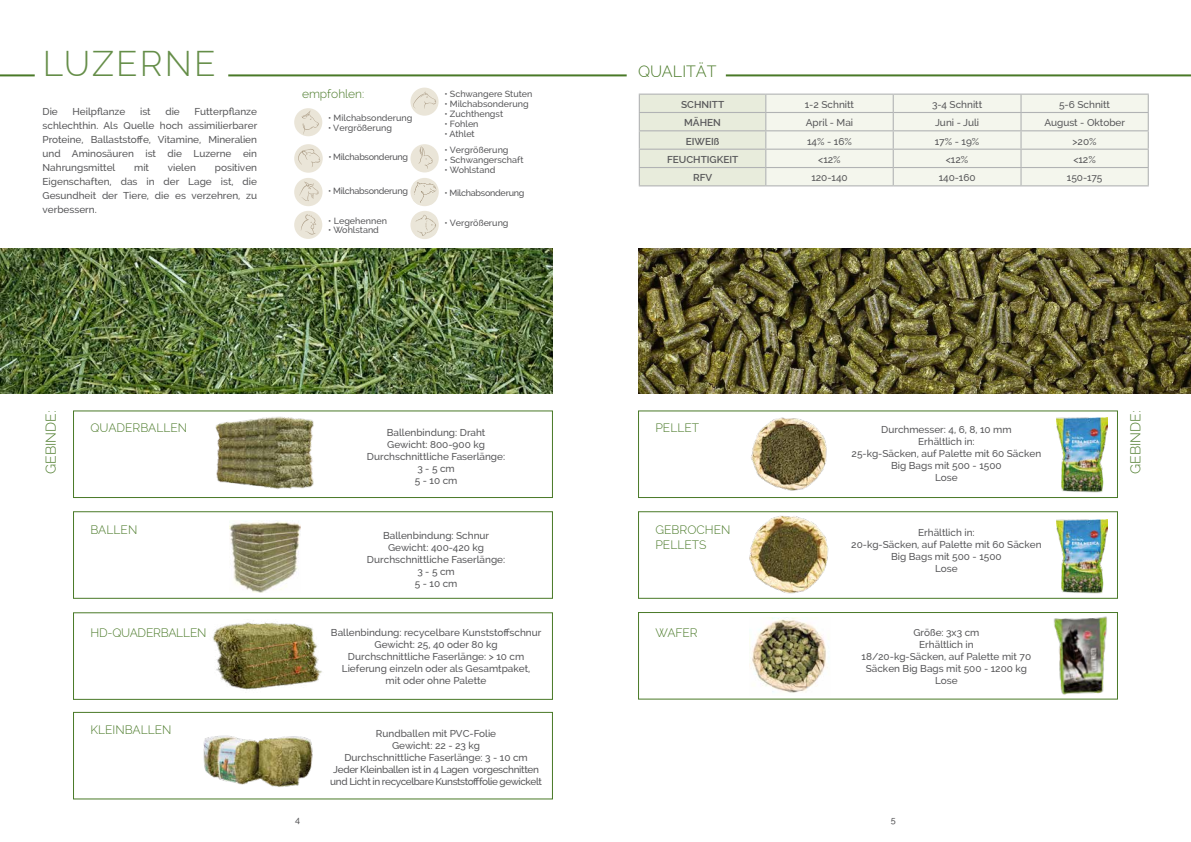
<style>
.page{position:relative;width:1191px;height:842px;background:#fff}
.page>*{position:absolute;margin:0;border:0;box-sizing:border-box;transform-origin:0 0}
.t1{font:300 35px "Raleway";letter-spacing:.06em;color:#497927}
.t2{font:300 16px "Raleway";color:#497927}
.t3{font:300 14px "Raleway";color:#497927}
.t4{font:300 12px/15px "Raleway";color:#497927}
.t5{font:300 12px "Raleway";letter-spacing:-.02em;color:#497927}
.t6{font:500 10px/12px "Raleway";color:#58585a;text-align:center}
.t7{font:500 10px/12px "Raleway";letter-spacing:-.03em;color:#58585a;text-align:center}
.t8{font:600 10px "Raleway";color:#58585a}
.t9{font:500 9px "Raleway";color:#58585a}
.t10{font:500 9px "Raleway";letter-spacing:-.03em;color:#58585a}
</style>
<div class="page">
<img style="left:0;top:248px;width:553px;height:146px">
<img style="left:638px;top:248px;width:553px;height:146px">
<div style="left:73px;top:612px;width:480px;height:88px;border:1px solid #497927"></div>
<svg style="left:639px;top:94px;width:509px;height:91px;background:#ecefe5"></svg>
<hr style="left:639px;top:185px;width:127px;height:1px;background:#b1b3b4">
<hr style="left:766px;top:185px;width:127px;height:1px;background:#b1b3b4">
<hr style="left:893px;top:185px;width:128px;height:1px;background:#b1b3b4">
<hr style="left:1021px;top:185px;width:127px;height:1px;background:#b1b3b4">
<hr style="left:228px;top:74px;width:398px;height:2px;background:#497927">
<hr style="left:726px;top:74px;width:465px;height:2px;background:#497927">
<hr style="left:0;top:74px;width:35px;height:2px;background:#497927">
<div style="left:638px;top:410px;width:480px;height:88px;border:1px solid #497927"></div>
<div style="left:638px;top:511px;width:480px;height:88px;border:1px solid #497927"></div>
<div style="left:638px;top:612px;width:480px;height:88px;border:1px solid #497927"></div>
<div style="left:73px;top:712px;width:480px;height:87px;border:1px solid #497927"></div>
<div style="left:73px;top:511px;width:480px;height:88px;border:1px solid #497927"></div>
<div style="left:73px;top:410px;width:480px;height:88px;border:1px solid #497927"></div>
<img style="left:1056px;top:418px;width:51px;height:75px">
<img style="left:1056px;top:519px;width:51px;height:75px">
<img style="left:1051px;top:613px;width:61px;height:82px">
<div style="left:410px;top:88px;width:28px;height:28px;background:#eae5d8;border-radius:50%"></div>
<svg style="left:413px;top:92px;width:23px;height:17px"></svg>
<div style="left:294px;top:108px;width:28px;height:28px;background:#eae5d8;border-radius:50%"></div>
<svg style="left:301px;top:110px;width:18px;height:24px"></svg>
<div style="left:294px;top:144px;width:29px;height:29px;background:#eae5d8;border-radius:50%"></div>
<svg style="left:298px;top:149px;width:22px;height:18px"></svg>
<div style="left:294px;top:178px;width:28px;height:28px;background:#eae5d8;border-radius:50%"></div>
<svg style="left:299px;top:182px;width:19px;height:19px"></svg>
<div style="left:410px;top:144px;width:29px;height:28px;background:#eae5d8;border-radius:50%"></div>
<svg style="left:418px;top:147px;width:14px;height:22px"></svg>
<div style="left:410px;top:178px;width:29px;height:28px;background:#eae5d8;border-radius:50%"></div>
<img style="left:414px;top:181px;width:22px;height:22px">
<div style="left:294px;top:211px;width:28px;height:28px;background:#eae5d8;border-radius:50%"></div>
<svg style="left:301px;top:214px;width:15px;height:20px"></svg>
<div style="left:410px;top:211px;width:29px;height:28px;background:#eae5d8;border-radius:50%"></div>
<img style="left:415px;top:215px;width:21px;height:21px">
<img style="left:212px;top:622px;width:110px;height:68px">
<img style="left:211px;top:416px;width:108px;height:81px">
<img style="left:230px;top:520px;width:70px;height:72px">
<img style="left:751px;top:417px;width:76px;height:74px">
<img style="left:749px;top:617px;width:79px;height:76px">
<img style="left:749px;top:515px;width:80px;height:79px">
<img style="left:203px;top:735px;width:110px;height:52px">
<h1 class="t1" style="left:43px;top:43px;width:175px">LUZERNE</h1>
<p class="t6" style="left:43px;top:105px;width:216px;line-height:14px;text-align:justify;text-indent:152px">Futterpflanze schlechthin. Als Quelle hoch assimilierbarer Proteine, Ballaststoffe, Vitamine, Mineralien und Aminosäuren ist die Luzerne ein Nahrungsmittel</p>
<p class="t6" style="left:43px;top:106px;width:17px">Die</p>
<p class="t6" style="left:73px;top:106px;width:54px">Heilpflanze</p>
<p class="t6" style="left:140px;top:106px;width:12px">ist</p>
<p class="t6" style="left:165px;top:106px;width:16px">die</p>
<p class="t6" style="left:43px;top:161px;width:216px;line-height:14px;text-align:justify;text-indent:172px">positiven Eigenschaften, das in der Lage ist, die Gesundheit der Tiere, die es verzehren, zu verbessern.</p>
<p class="t6" style="left:134px;top:162px;width:16px">mit</p>
<p class="t6" style="left:168px;top:162px;width:30px">vielen</p>
<p class="t4" style="left:302px;top:86px;width:64px">empfohlen:</p>
<p class="t9" style="left:328px;top:113px;width:86px">• Milchabsonderung</p>
<p class="t9" style="left:328px;top:122px;width:65px">• Vergrößerung</p>
<p class="t10" style="left:328px;top:152px;width:81px">• Milchabsonderung</p>
<p class="t10" style="left:328px;top:185px;width:81px">• Milchabsonderung</p>
<p class="t9" style="left:328px;top:215px;width:60px">• Legehennen</p>
<p class="t9" style="left:328px;top:225px;width:52px">• Wohlstand</p>
<p class="t9" style="left:444px;top:89px;width:90px">• Schwangere Stuten</p>
<p class="t9" style="left:444px;top:99px;width:86px">• Milchabsonderung</p>
<p class="t9" style="left:444px;top:109px;width:60px">• Zuchthengst</p>
<p class="t9" style="left:444px;top:118px;width:36px">• Fohlen</p>
<p class="t9" style="left:444px;top:128px;width:32px">• Athlet</p>
<p class="t9" style="left:444px;top:144px;width:65px">• Vergrößerung</p>
<p class="t9" style="left:444px;top:154px;width:80px">• Schwangerschaft</p>
<p class="t9" style="left:444px;top:164px;width:52px">• Wohlstand</p>
<p class="t10" style="left:444px;top:187px;width:81px">• Milchabsonderung</p>
<p class="t9" style="left:444px;top:218px;width:65px">• Vergrößerung</p>
<h3 class="t3" style="left:43px;top:474px;width:65px;rotate:-90deg">GEBINDE:</h3>
<p class="t4" style="left:90px;top:421px;width:98px">QUADERBALLEN</p>
<p class="t4" style="left:90px;top:522px;width:48px">BALLEN</p>
<p class="t5" style="left:90px;top:625px;width:117px">HD-QUADERBALLEN</p>
<p class="t6" style="left:367px;top:427px;width:140px">Ballenbindung: Draht<br>Gewicht: 800-900 kg<br>Durchschnittliche Faserlänge:<br>3 - 5 cm<br>5 - 10 cm</p>
<p class="t6" style="left:367px;top:529px;width:140px">Ballenbindung: Schnur<br>Gewicht: 400-420 kg<br>Durchschnittliche Faserlänge:<br>3 - 5 cm<br>5 - 10 cm</p>
<p class="t6" style="left:331px;top:626px;width:212px">Ballenbindung: recycelbare Kunststoffschnur Gewicht: 25, 40 oder 80 kg<br>Durchschnittliche Faserlänge: &gt; 10 cm Lieferung einzeln oder als Gesamtpaket,<br>mit oder ohne Palette</p>
<p class="t4" style="left:90px;top:722px;width:83px">KLEINBALLEN</p>
<p class="t7" style="left:330px;top:727px;width:213px">Rundballen mit PVC-Folie<br>Gewicht: 22 - 23 kg<br>Durchschnittliche Faserlänge: 3 - 10 cm<br>Jeder Kleinballen ist in 4 Lagen vorgeschnitten und Licht in recycelbare Kunststofffolie gewickelt</p>
<h2 class="t2" style="left:638px;top:62px;width:80px">QUALITÄT</h2>
<p class="t8" style="left:681px;top:99px;width:45px">SCHNITT</p>
<p class="t6" style="left:805px;top:98px;width:51px">1-2 Schnitt</p>
<p class="t6" style="left:932px;top:98px;width:52px">3-4 Schnitt</p>
<p class="t6" style="left:1059px;top:98px;width:52px">5-6 Schnitt</p>
<p class="t8" style="left:684px;top:117px;width:38px">MÄHEN</p>
<p class="t6" style="left:806px;top:117px;width:49px">April - Mai</p>
<p class="t6" style="left:935px;top:117px;width:46px">Juni - Juli</p>
<p class="t6" style="left:1044px;top:117px;width:82px">August - Oktober</p>
<p class="t8" style="left:685px;top:135px;width:35px">EIWEIß</p>
<p class="t6" style="left:807px;top:135px;width:46px">14% - 16%</p>
<p class="t6" style="left:934px;top:135px;width:46px">17% - 19%</p>
<p class="t6" style="left:1072px;top:135px;width:26px">&gt;20%</p>
<p class="t8" style="left:667px;top:154px;width:73px">FEUCHTIGKEIT</p>
<p class="t6" style="left:818px;top:154px;width:24px">&lt;12%</p>
<p class="t6" style="left:946px;top:154px;width:24px">&lt;12%</p>
<p class="t6" style="left:1073px;top:154px;width:24px">&lt;12%</p>
<p class="t8" style="left:693px;top:172px;width:21px">RFV</p>
<p class="t6" style="left:811px;top:172px;width:38px">120-140</p>
<p class="t6" style="left:938px;top:172px;width:38px">140-160</p>
<p class="t6" style="left:1066px;top:172px;width:37px">150-175</p>
<p class="t4" style="left:655px;top:421px;width:45px">PELLET</p>
<p class="t6" style="left:851px;top:424px;width:191px">Durchmesser: 4, 6, 8, 10 mm<br>Erhältlich in:<br>25-kg-Säcken, auf Palette mit 60 Säcken<br>Big Bags mit 500 - 1500<br>Lose</p>
<p class="t4" style="left:655px;top:522px;width:76px">GEBROCHEN<br>PELLETS</p>
<p class="t6" style="left:851px;top:527px;width:192px">Erhältlich in:<br>20-kg-Säcken, auf Palette mit 60 Säcken<br>Big Bags mit 500 - 1500<br>Lose</p>
<p class="t4" style="left:655px;top:625px;width:44px">WAFER</p>
<p class="t6" style="left:861px;top:626px;width:171px">Größe: 3x3 cm<br>Erhältlich in<br>18/20-kg-Säcken, auf Palette mit 70<br>Säcken Big Bags mit 500 - 1200 kg<br>Lose</p>
<h3 class="t3" style="left:1127px;top:474px;width:65px;rotate:-90deg">GEBINDE:</h3>
<p class="t9" style="left:295px;top:814px;width:6px">4</p>
<p class="t9" style="left:890px;top:814px;width:6px">5</p>
</div>
